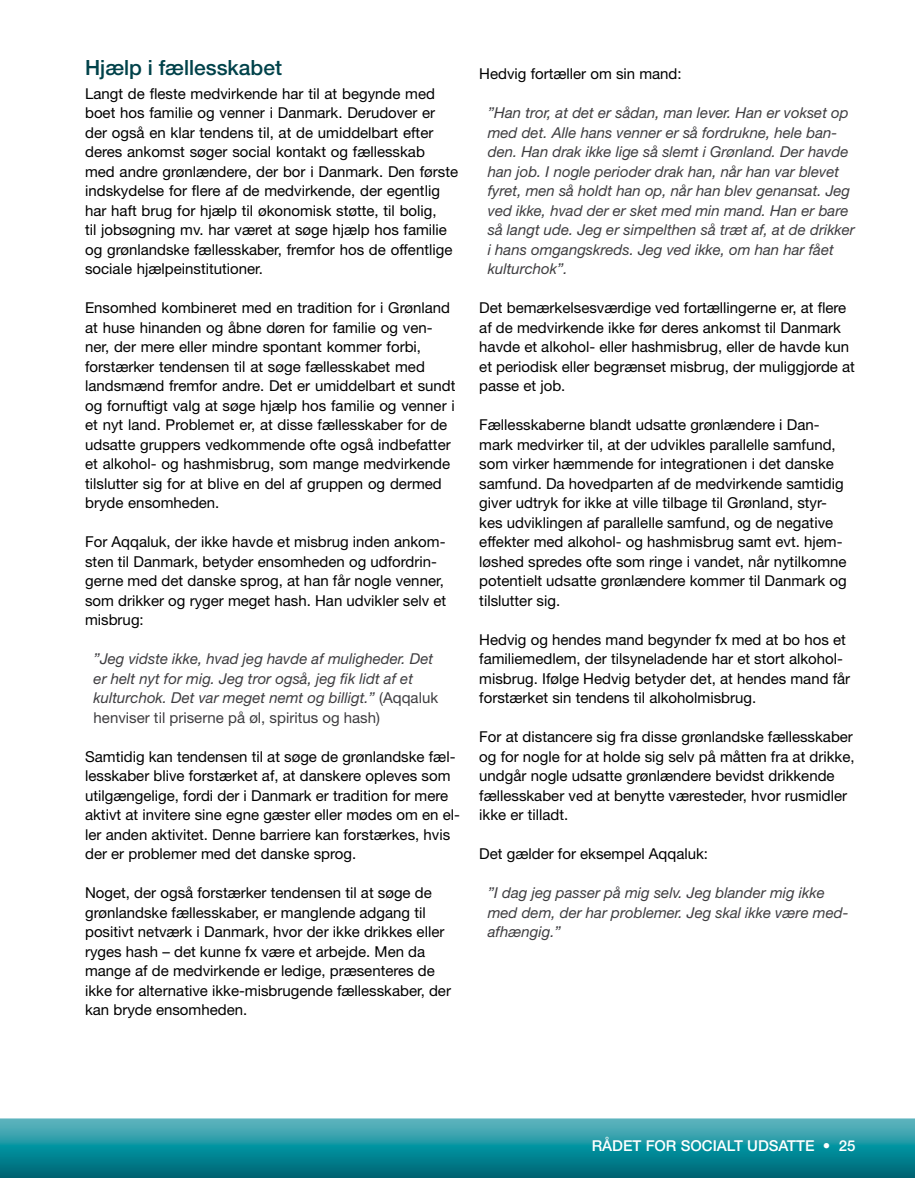
<style>
.page{position:relative;width:915px;height:1178px;background:#fff}
.page>*{position:absolute;margin:0;border:0;box-sizing:border-box;transform-origin:0 0}
.t1{font:500 21px "Helvetica Neue LT Std";color:#00424a}
.t2{font:15px/19.5px "Helvetica Neue LT Std";color:#000}
.t3{font:italic 15px/19.5px "Helvetica Neue LT Std";color:#3e3d40}
.t4{font:500 15px "Helvetica Neue LT Std";color:#fff}
.s1{font-style:normal}
</style>
<div class="page">
<svg style="left:0;top:1118px;width:914px;height:60px;background:#1e8f9c"></svg>
<h1 class="t1" style="left:85px;top:55px;width:198px">Hjælp i fællesskabet</h1>
<p class="t2" style="left:85px;top:83px;width:374px">Langt de fleste medvirkende har til at begynde med boet hos familie og venner i Danmark. Derudover er der også en klar tendens til, at de umiddelbart efter deres ankomst søger social kontakt og fællesskab med andre grønlændere, der bor i Danmark. Den første indskydelse for flere af de medvirkende, der egentlig har haft brug for hjælp til økonomisk støtte, til bolig,<br>til jobsøgning mv. har været at søge hjælp hos familie og grønlandske fællesskaber, fremfor hos de offentlige sociale hjælpeinstitutioner.</p>
<p class="t2" style="left:85px;top:298px;width:372px">Ensomhed kombineret med en tradition for i Grønland at huse hinanden og åbne døren for familie og ven&shy;ner, der mere eller mindre spontant kommer forbi, forstærker tendensen til at søge fællesskabet med landsmænd fremfor andre. Det er umiddelbart et sundt og fornuftigt valg at søge hjælp hos familie og venner i et nyt land. Problemet er, at disse fællesskaber for de udsatte gruppers vedkommende ofte også indbefatter et alkohol- og hashmisbrug, som mange medvirkende tilslutter sig for at blive en del af gruppen og dermed bryde ensomheden.</p>
<p class="t2" style="left:85px;top:532px;width:362px">For Aqqaluk, der ikke havde et misbrug inden ankom&shy;sten til Danmark, betyder ensomheden og udfordrin&shy;gerne med det danske sprog, at han får nogle venner, som drikker og ryger meget hash. Han udvikler selv et misbrug:</p>
<p class="t3" style="left:94px;top:649px;width:346px">”Jeg vidste ikke, hvad jeg havde af muligheder. Det er helt nyt for mig. Jeg tror også, jeg fik lidt af et kulturchok. Det var meget nemt og billigt.” <span class="s1">(Aqqaluk henviser til priserne på øl, spiritus og hash)</span></p>
<p class="t2" style="left:85px;top:746px;width:376px">Samtidig kan tendensen til at søge de grønlandske fæl&shy;lesskaber blive forstærket af, at danskere opleves som utilgængelige, fordi der i Danmark er tradition for mere aktivt at invitere sine egne gæster eller mødes om en el&shy;ler anden aktivitet. Denne barriere kan forstærkes, hvis der er problemer med det danske sprog.</p>
<p class="t2" style="left:85px;top:883px;width:367px">Noget, der også forstærker tendensen til at søge de grønlandske fællesskaber, er manglende adgang til positivt netværk i Danmark, hvor der ikke drikkes eller ryges hash – det kunne fx være et arbejde. Men da mange af de medvirkende er ledige, præsenteres de ikke for alternative ikke-misbrugende fællesskaber, der kan bryde ensomheden.</p>
<p class="t2" style="left:479px;top:64px;width:204px">Hedvig fortæller om sin mand:</p>
<p class="t3" style="left:487px;top:103px;width:368px">”Han tror, at det er sådan, man lever. Han er vokset op med det. Alle hans venner er så fordrukne, hele ban&shy;den. Han drak ikke lige så slemt i Grønland. Der havde han job. I nogle perioder drak han, når han var blevet fyret, men så holdt han op, når han blev genansat. Jeg ved ikke, hvad der er sket med min mand. Han er bare så langt ude. Jeg er simpelthen så træt af, at de drikker i hans omgangskreds. Jeg ved ikke, om han har fået kulturchok”.</p>
<p class="t2" style="left:479px;top:298px;width:377px">Det bemærkelsesværdige ved fortællingerne er, at flere af de medvirkende ikke før deres ankomst til Danmark havde et alkohol- eller hashmisbrug, eller de havde kun et periodisk eller begrænset misbrug, der muliggjorde at passe et job.</p>
<p class="t2" style="left:479px;top:415px;width:369px">Fællesskaberne blandt udsatte grønlændere i Dan&shy;mark medvirker til, at der udvikles parallelle samfund, som virker hæmmende for integrationen i det danske samfund. Da hovedparten af de medvirkende samtidig giver udtryk for ikke at ville tilbage til Grønland, styr&shy;kes udviklingen af parallelle samfund, og de negative effekter med alkohol- og hashmisbrug samt evt. hjem&shy;løshed spredes ofte som ringe i vandet, når nytilkomne potentielt udsatte grønlændere kommer til Danmark og tilslutter sig.</p>
<p class="t2" style="left:479px;top:629px;width:372px">Hedvig og hendes mand begynder fx med at bo hos et familiemedlem, der tilsyneladende har et stort alkohol&shy;misbrug. Ifølge Hedvig betyder det, at hendes mand får forstærket sin tendens til alkoholmisbrug.</p>
<p class="t2" style="left:479px;top:727px;width:377px">For at distancere sig fra disse grønlandske fællesskaber og for nogle for at holde sig selv på måtten fra at drikke, undgår nogle udsatte grønlændere bevidst drikkende fællesskaber ved at benytte væresteder, hvor rusmidler ikke er tilladt.</p>
<p class="t2" style="left:479px;top:844px;width:230px">Det gælder for eksempel Aqqaluk:</p>
<p class="t3" style="left:487px;top:883px;width:362px">”I dag jeg passer på mig selv. Jeg blander mig ikke med dem, der har problemer. Jeg skal ikke være med&shy;afhængig.”</p>
<p class="t4" style="left:591px;top:1137px;width:265px">RÅDET FOR SOCIALT UDSATTE • 25</p>
</div>
